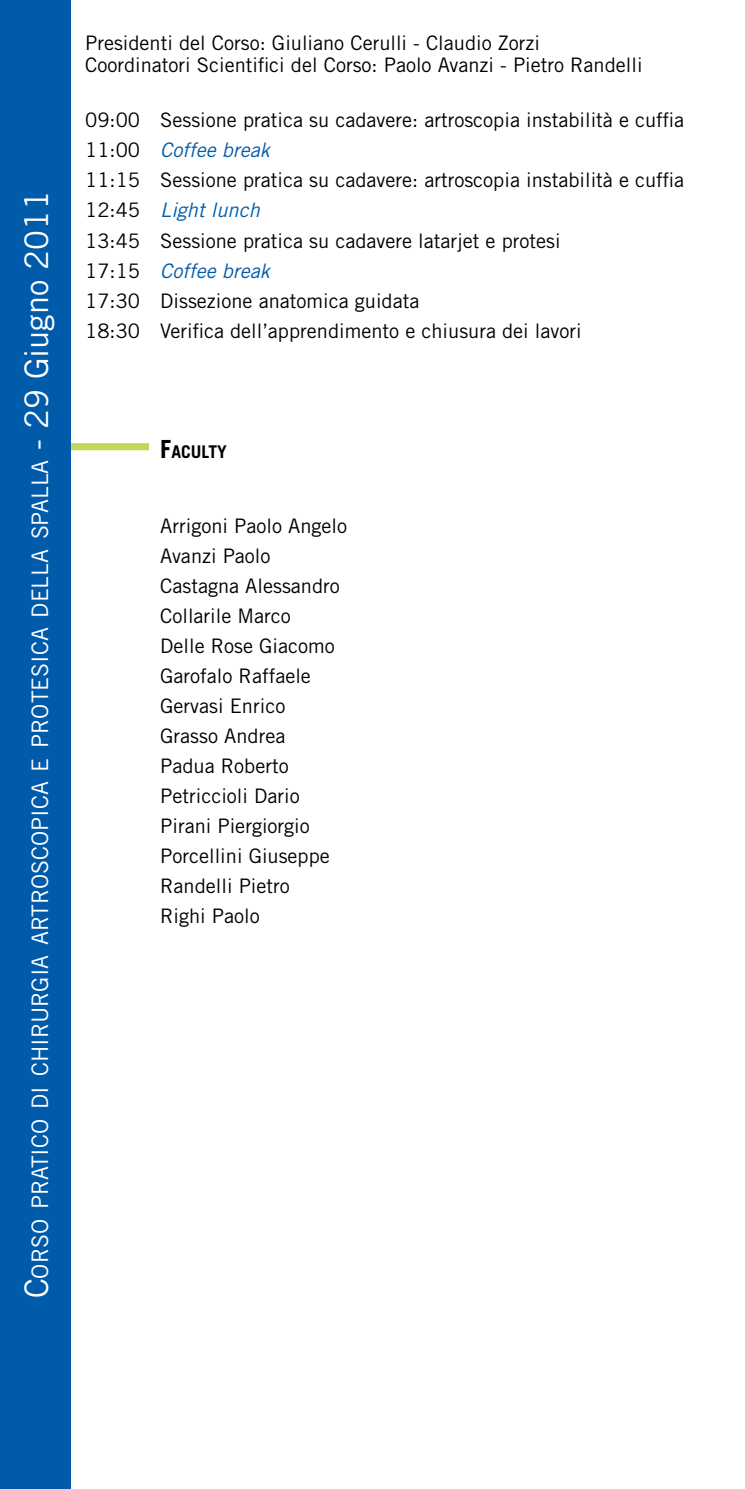
<style>
.page{position:relative;width:745px;height:1489px;background:#fff}
.page>*{position:absolute;margin:0;border:0;box-sizing:border-box;transform-origin:0 0}
.t1{font:22.75px "Trade Gothic LT Std";color:#fff}
.t2{font:20px/30px "Trade Gothic LT Std";color:#000}
.t3{font:700 17.5px "Trade Gothic LT Std";color:#000}
.s1{font-size:32.5px}
.s2{font-style:italic;color:#005baa}
.s3{font-size:25px}
</style>
<div class="page">
<div style="left:0;top:0;width:71px;height:1488px;background:#005baa"></div>
<div style="left:71px;top:443px;width:78px;height:7px;background:#bfd857"></div>
<p class="t1" style="left:26px;top:1298px;width:1109px;rotate:-90deg"><span class="s1">C</span>orso pratico di chirurgia artroscopica e protesica della spalla <span class="s1">- 29 Giugno 2011</span></p>
<p class="t2" style="left:85px;top:31px;width:558px;line-height:22.5px">Presidenti del Corso: Giuliano Cerulli - Claudio Zorzi<br>Coordinatori Scientifici del Corso: Paolo Avanzi - Pietro Randelli</p>
<p class="t2" style="left:85px;top:105px;width:600px">09:00 Sessione pratica su cadavere: artroscopia instabilità e cuffia 11:00 <span class="s2">Coffee break<br></span>11:15 Sessione pratica su cadavere: artroscopia instabilità e cuffia 12:45 <span class="s2">Light lunch<br></span>13:45 Sessione pratica su cadavere latarjet e protesi<br>17:15 <span class="s2">Coffee break<br></span>17:30 Dissezione anatomica guidata<br>18:30 Verifica dell’apprendimento e chiusura dei lavori</p>
<p class="t3" style="left:160px;top:440px;width:68px"><span class="s3">F</span>AC ULTY</p>
<p class="t2" style="left:160px;top:510px;width:188px">Arrigoni Paolo Angelo<br>Avanzi Paolo<br>Castagna Alessandro<br>Collarile Marco<br>Delle Rose Giacomo<br>Garofalo Raffaele<br>Gervasi Enrico<br>Grasso Andrea<br>Padua Roberto<br>Petriccioli Dario<br>Pirani Piergiorgio<br>Porcellini Giuseppe<br>Randelli Pietro<br>Righi Paolo</p>
</div>
